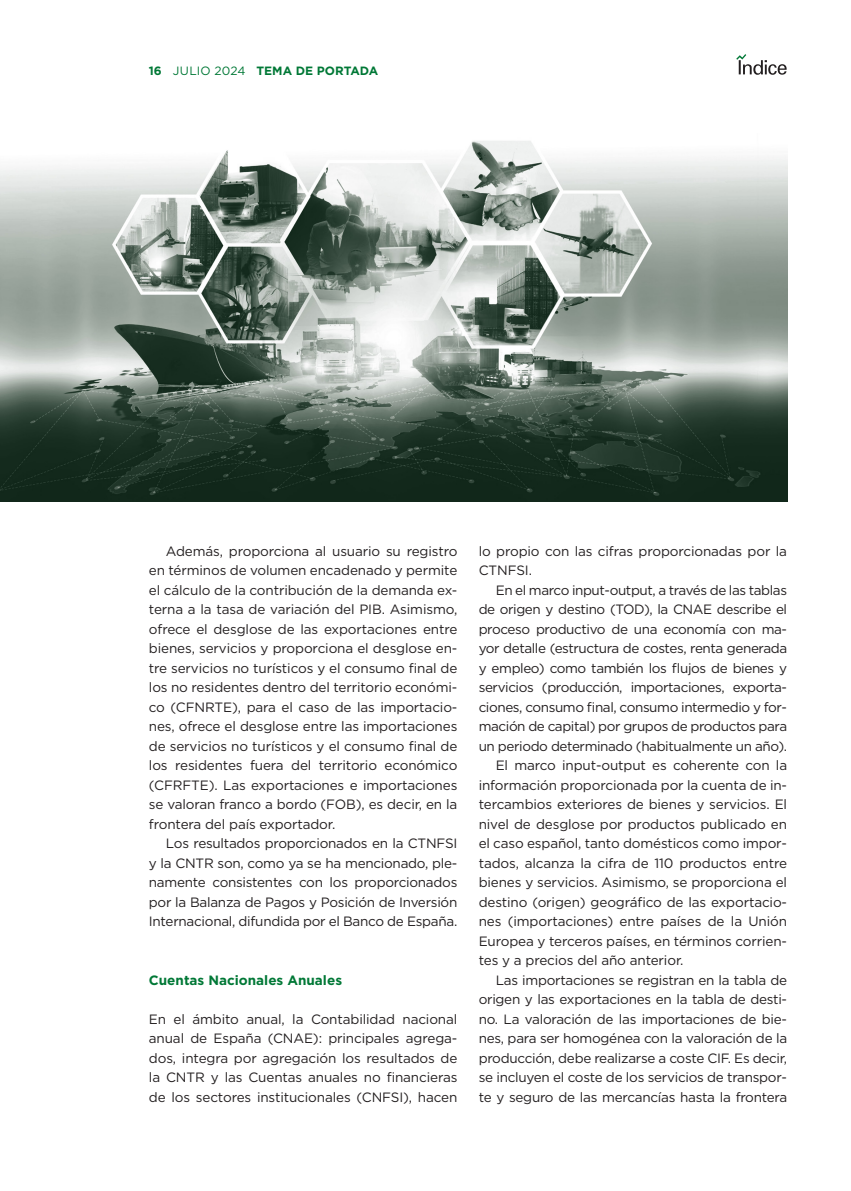
<style>
.page{position:relative;width:851px;height:1191px;background:#fff}
.page>*{position:absolute;margin:0;border:0;box-sizing:border-box;transform-origin:0 0}
._000_texto_comun{font:13.5px/19.5px "Gotham";letter-spacing:-.02em;color:#231f20;text-align:justify}
._00_tit_en_texto{font:700 13.5px "Gotham";color:#007836}
.t1{font:700 12px "Gotham";color:#007836}
.s1{font-weight:400}
</style>
<div class="page">
<svg style="left:736px;top:54px;width:50px;height:21px"></svg>
<img style="left:0;top:141px;width:787px;height:361px">
<p class="t1" style="left:149px;top:63px;width:231px">16 <span class="s1">JULIO 2024</span> TEMA DE PORTADA</p>
<p class="_000_texto_comun" style="left:149px;top:541px;width:310px;text-indent:17px">Además, proporciona al usuario su registro en términos de volumen encadenado y permite el cálculo de la contribución de la demanda ex&shy;terna a la tasa de variación del PIB. Asimismo, ofrece el desglose de las exportaciones entre bienes, servicios y proporciona el desglose en&shy;tre servicios no turísticos y el consumo final de los no residentes dentro del territorio económi&shy;co (CFNRTE), para el caso de las importacio&shy;nes, ofrece el desglose entre las importaciones de servicios no turísticos y el consumo final de los residentes fuera del territorio económico (CFRFTE). Las exportaciones e importaciones se valoran franco a bordo (FOB), es decir, en la frontera del país exportador.</p>
<p class="_000_texto_comun" style="left:149px;top:833px;width:310px;text-indent:17px">Los resultados proporcionados en la CTNFSI y la CNTR son, como ya se ha mencionado, ple&shy;namente consistentes con los proporcionados por la Balanza de Pagos y Posición de Inversión Internacional, difundida por el Banco de España.</p>
<p class="_00_tit_en_texto" style="left:149px;top:971px;width:195px">Cuentas Nacionales Anuales</p>
<p class="_000_texto_comun" style="left:149px;top:1009px;width:310px">En el ámbito anual, la Contabilidad nacional anual de España (CNAE): principales agrega&shy;dos, integra por agregación los resultados de la CNTR y las Cuentas anuales no financieras de los sectores institucionales (CNFSI), hacen</p>
<p class="_000_texto_comun" style="left:478px;top:541px;width:310px">lo propio con las cifras proporcionadas por la<br>CTNFSI.</p>
<p class="_000_texto_comun" style="left:478px;top:580px;width:310px;text-indent:17px">En el marco input-output, a través de las tablas de origen y destino (TOD), la CNAE describe el proceso productivo de una economía con ma&shy;yor detalle (estructura de costes, renta generada y empleo) como también los flujos de bienes y servicios (producción, importaciones, exporta&shy;ciones, consumo final, consumo intermedio y for&shy;mación de capital) por grupos de productos para un periodo determinado (habitualmente un año).</p>
<p class="_000_texto_comun" style="left:478px;top:755px;width:310px;text-indent:17px">El marco input-output es coherente con la información proporcionada por la cuenta de in&shy;tercambios exteriores de bienes y servicios. El nivel de desglose por productos publicado en el caso español, tanto domésticos como impor&shy;tados, alcanza la cifra de 110 productos entre bienes y servicios. Asimismo, se proporciona el destino (origen) geográfico de las exportacio&shy;nes (importaciones) entre países de la Unión Europea y terceros países, en términos corrien&shy;tes y a precios del año anterior.</p>
<p class="_000_texto_comun" style="left:478px;top:970px;width:310px;text-indent:17px">Las importaciones se registran en la tabla de origen y las exportaciones en la tabla de desti&shy;no. La valoración de las importaciones de bie&shy;nes, para ser homogénea con la valoración de la producción, debe realizarse a coste CIF. Es decir, se incluyen el coste de los servicios de transpor&shy;te y seguro de las mercancías hasta la frontera</p>
</div>
